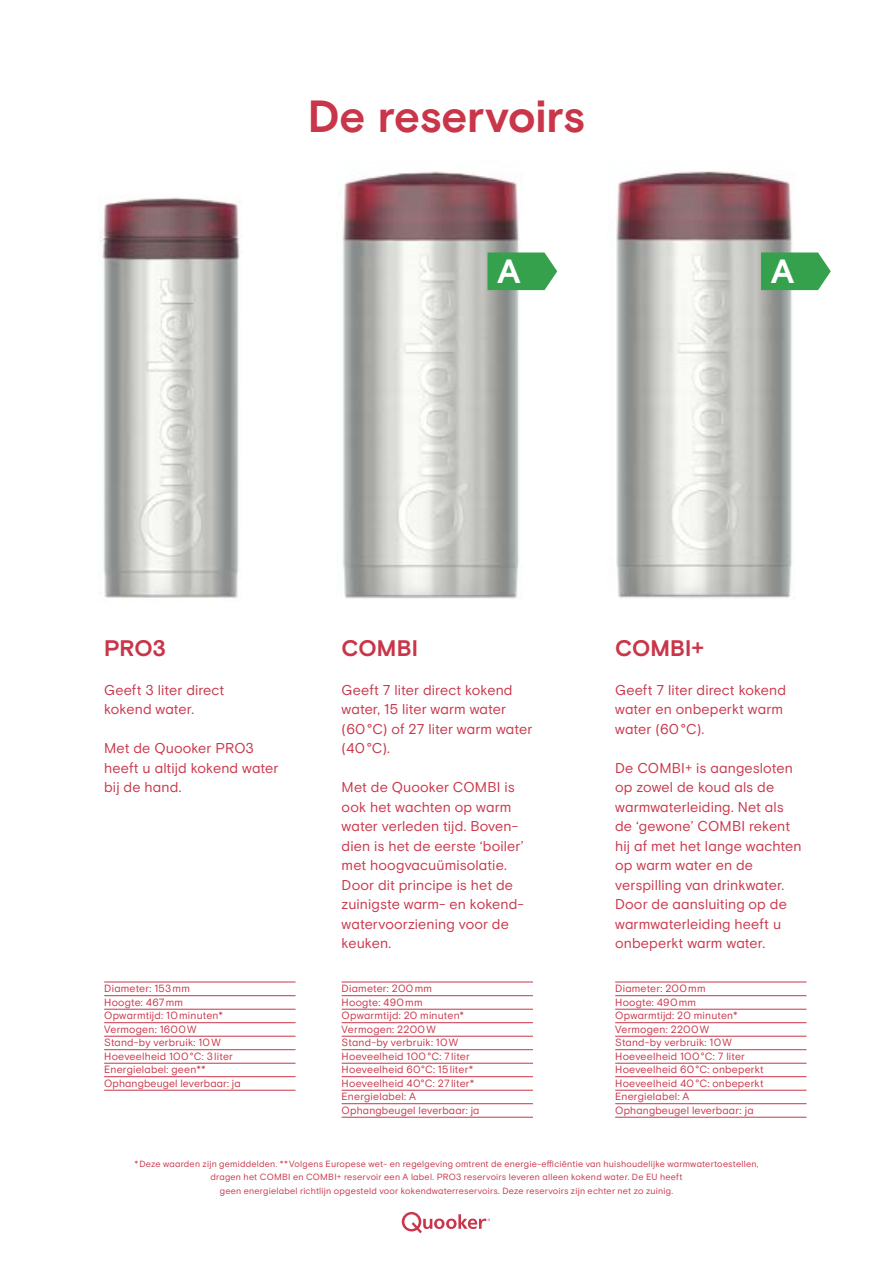
<style>
.page{position:relative;width:893px;height:1263px;background:#fff}
.page>*{position:absolute;margin:0;border:0;box-sizing:border-box;transform-origin:0 0}
.t1{font:700 45px "Basis Grotesque Pro";letter-spacing:-.01em;color:#c93549}
.t2{font:700 33.6px "Basis Grotesque Pro";color:#fff}
.t3{font:700 22.5px "Basis Grotesque Pro";letter-spacing:.005em;color:#c93549}
.t4{font:14.25px/19.5px "Basis Grotesque Pro";letter-spacing:.01em;color:#c93549}
.t5{font:10.5px/13.5px "Basis Grotesque Pro";letter-spacing:.02em;color:#c93549}
.t6{font:9px/13.5px "Basis Grotesque Pro";letter-spacing:.025em;color:#c93549;text-align:center}
</style>
<div class="page">
<svg style="left:402px;top:1212px;width:88px;height:21px"></svg>
<img style="left:100px;top:197px;width:142px;height:401px">
<img style="left:336px;top:171px;width:186px;height:428px">
<img style="left:616px;top:171px;width:179px;height:427px">
<hr style="left:342px;top:1117px;width:191px;height:1px;background:#c93549">
<hr style="left:615px;top:1117px;width:191px;height:1px;background:#c93549">
<hr style="left:104px;top:995px;width:192px;height:1px;background:#c93549">
<hr style="left:342px;top:995px;width:191px;height:1px;background:#c93549">
<hr style="left:615px;top:995px;width:191px;height:1px;background:#c93549">
<hr style="left:104px;top:1009px;width:192px;height:1px;background:#c93549">
<hr style="left:342px;top:1009px;width:191px;height:1px;background:#c93549">
<hr style="left:615px;top:1009px;width:191px;height:1px;background:#c93549">
<hr style="left:104px;top:1022px;width:192px;height:1px;background:#c93549">
<hr style="left:342px;top:1022px;width:191px;height:1px;background:#c93549">
<hr style="left:615px;top:1022px;width:191px;height:1px;background:#c93549">
<hr style="left:104px;top:1036px;width:192px;height:1px;background:#c93549">
<hr style="left:342px;top:1036px;width:191px;height:1px;background:#c93549">
<hr style="left:615px;top:1036px;width:191px;height:1px;background:#c93549">
<hr style="left:104px;top:1049px;width:192px;height:1px;background:#c93549">
<hr style="left:342px;top:1049px;width:191px;height:1px;background:#c93549">
<hr style="left:615px;top:1049px;width:191px;height:1px;background:#c93549">
<hr style="left:104px;top:1063px;width:192px;height:1px;background:#c93549">
<hr style="left:342px;top:1063px;width:191px;height:1px;background:#c93549">
<hr style="left:615px;top:1063px;width:191px;height:1px;background:#c93549">
<hr style="left:104px;top:1076px;width:192px;height:1px;background:#c93549">
<hr style="left:342px;top:1076px;width:191px;height:1px;background:#c93549">
<hr style="left:615px;top:1076px;width:191px;height:1px;background:#c93549">
<hr style="left:104px;top:1090px;width:192px;height:1px;background:#c93549">
<hr style="left:342px;top:1090px;width:191px;height:1px;background:#c93549">
<hr style="left:615px;top:1090px;width:191px;height:1px;background:#c93549">
<hr style="left:342px;top:1103px;width:191px;height:1px;background:#c93549">
<hr style="left:615px;top:1103px;width:191px;height:1px;background:#c93549">
<hr style="left:104px;top:982px;width:192px;height:1px;background:#c93549">
<hr style="left:342px;top:982px;width:191px;height:1px;background:#c93549">
<hr style="left:615px;top:982px;width:191px;height:1px;background:#c93549">
<svg style="left:487px;top:252px;width:70px;height:38px;background:#4aa95d"></svg>
<svg style="left:761px;top:252px;width:70px;height:38px;background:#4aaa5e"></svg>
<h1 class="t1" style="left:308px;top:90px;width:279px">De reservoirs</h1>
<h2 class="t2" style="left:497px;top:252px;width:25px">A</h2>
<h2 class="t2" style="left:771px;top:252px;width:25px">A</h2>
<h3 class="t3" style="left:104px;top:635px;width:63px">PRO3</h3>
<p class="t4" style="left:104px;top:680px;width:122px">Geeft 3 liter direct kokend water.</p>
<p class="t4" style="left:104px;top:739px;width:176px">Met de Quooker PRO3 heeft u altijd kokend water bij de hand.</p>
<h3 class="t3" style="left:342px;top:635px;width:78px">COMBI</h3>
<p class="t4" style="left:342px;top:680px;width:192px">Geeft 7 liter direct kokend water, 15 liter warm water (60°C) of 27 liter warm water (40°C).</p>
<p class="t4" style="left:342px;top:778px;width:184px">Met de Quooker COMBI is ook het wachten op warm water verleden tijd. Boven&shy;dien is het de eerste ‘boiler’ met hoogvacuümisolatie.<br>Door dit principe is het de zuinigste warm- en kokend&shy;watervoorziening voor de keuken.</p>
<h3 class="t3" style="left:615px;top:635px;width:91px">COMBI+</h3>
<p class="t4" style="left:615px;top:680px;width:172px">Geeft 7 liter direct kokend water en onbeperkt warm water (60°C).</p>
<p class="t4" style="left:615px;top:758px;width:188px">De COMBI+ is aangesloten op zowel de koud als de warmwaterleiding. Net als de ‘gewone’ COMBI rekent hij af met het lange wachten op warm water en de verspilling van drinkwater.<br>Door de aansluiting op de warmwaterleiding heeft u onbeperkt warm water.</p>
<p class="t5" style="left:104px;top:982px;width:138px">Diameter: 153mm<br>Hoogte: 467mm<br>Opwarmtijd: 10minuten*<br>Vermogen: 1600W<br>Stand-by verbruik: 10W<br>Hoeveelheid 100°C: 3liter<br>Energielabel: geen**<br>Ophangbeugel leverbaar: ja</p>
<p class="t5" style="left:342px;top:982px;width:139px">Diameter: 200mm<br>Hoogte: 490mm<br>Opwarmtijd: 20 minuten*<br>Vermogen: 2200W<br>Stand-by verbruik: 10W<br>Hoeveelheid 100°C: 7liter<br>Hoeveelheid 60°C: 15liter*<br>Hoeveelheid 40°C: 27liter*<br>Energielabel: A<br>Ophangbeugel leverbaar: ja</p>
<p class="t5" style="left:615px;top:982px;width:150px">Diameter: 200mm<br>Hoogte: 490mm<br>Opwarmtijd: 20 minuten*<br>Vermogen: 2200W<br>Stand-by verbruik: 10W<br>Hoeveelheid 100°C: 7 liter<br>Hoeveelheid 60°C: onbeperkt<br>Hoeveelheid 40°C: onbeperkt<br>Energielabel: A<br>Ophangbeugel leverbaar: ja</p>
<p class="t6" style="left:134px;top:1157px;width:626px">*Deze waarden zijn gemiddelden. **Volgens Europese wet- en regelgeving omtrent de energie-efficiëntie van huishoudelijke warmwatertoestellen, dragen het COMBI en COMBI+ reservoir een A label. PRO3 reservoirs leveren alleen kokend water. De EU heeft<br>geen energielabel richtlijn opgesteld voor kokendwaterreservoirs. Deze reservoirs zijn echter net zo zuinig.</p>
</div>
